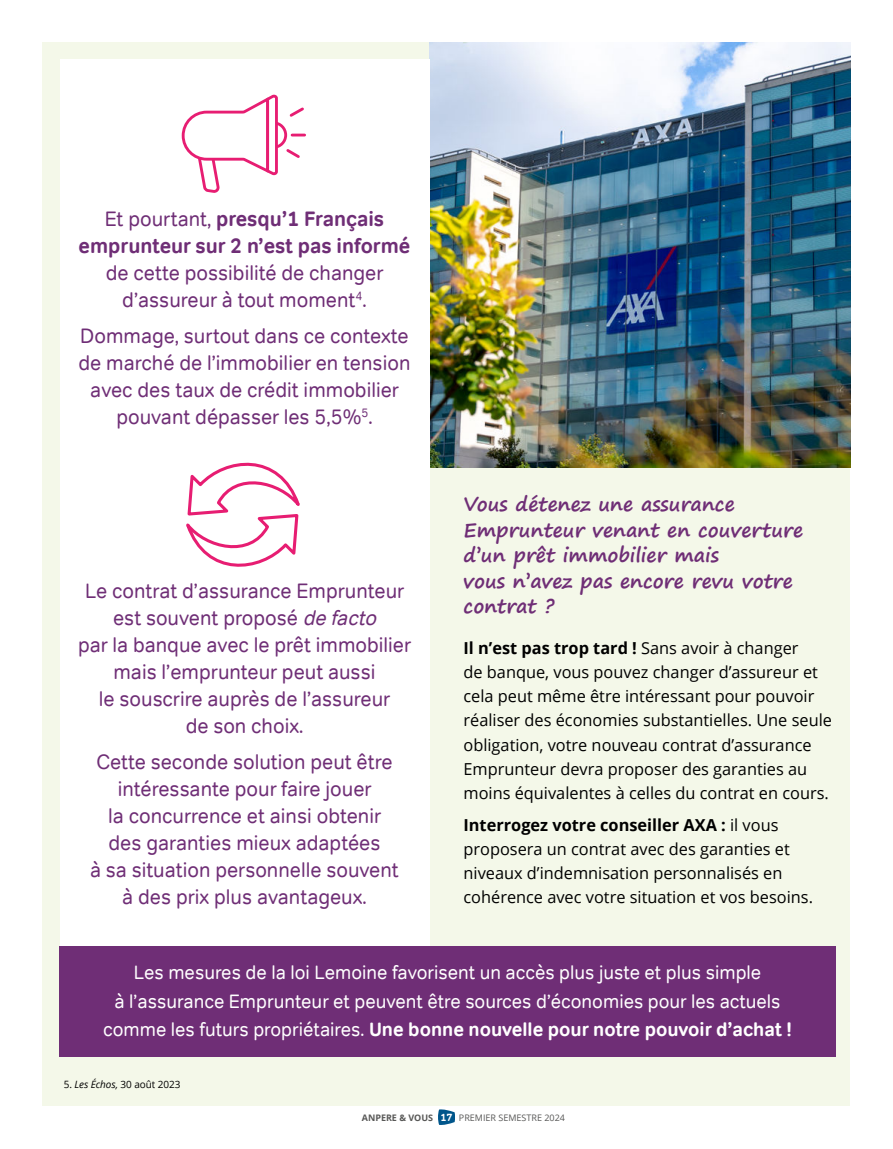
<style>
.page{position:relative;width:893px;height:1149px;background:#fff}
.page>*{position:absolute;margin:0;border:0;box-sizing:border-box;transform-origin:0 0}
.t1{font:21px/27px "Tondo";color:#6f2e76;text-align:center;scale:.94 1}
.t2{font:700 21px/27px "Tondo";color:#6f2e76;text-align:center;scale:.94 1}
.t3{font:19.5px/28.5px "Tondo";color:#fff;text-align:center;scale:.94 1}
.t4{font:700 19.5px/25.5px "Segoe Print";color:#6f2e76}
.t5{font:16.5px/24px "Open Sans";color:#000}
.t6{font:10.05px "Open Sans";letter-spacing:-.005em;color:#000}
.t7{font:9px "Open Sans";color:#575756}
.s1{font-weight:400}
.s2{font-style:italic}
.s3{font-weight:700}
.s4{font-family:"Tondo";font-weight:700;font-size:10.5px;color:#fff}
</style>
<div class="page">
<svg style="left:438px;top:1109px;width:17px;height:15px"></svg>
<div style="left:43px;top:43px;width:807px;height:1063px;background:#f4f8e9"></div>
<img style="left:429px;top:43px;width:421px;height:424px">
<div style="left:60px;top:60px;width:369px;height:892px;background:#fff"></div>
<div style="left:60px;top:945px;width:776px;height:111px;background:#6f2e76"></div>
<svg style="left:181px;top:94px;width:125px;height:99px"></svg>
<svg style="left:186px;top:462px;width:114px;height:105px"></svg>
<p class="t2" style="left:79px;top:205px;width:354px"><span class="s1">Et pourtant,</span> presqu’1 Français emprunteur sur 2 n’est pas informé</p>
<p class="t1" style="left:106px;top:260px;width:297px">de cette possibilité de changer d’assureur à tout moment<sup>4</sup>.</p>
<p class="t1" style="left:78px;top:322px;width:355px">Dommage, surtout dans ce contexte de marché de l’immobilier en tension avec des taux de crédit immobilier pouvant dépasser les 5,5%<sup>5</sup>.</p>
<p class="t1" style="left:78px;top:577px;width:356px">Le contrat d’assurance Emprunteur est souvent proposé <span class="s2">de facto<br></span>par la banque avec le prêt immobilier mais l’emprunteur peut aussi<br>le souscrire auprès de l’assureur<br>de son choix.</p>
<p class="t1" style="left:90px;top:747px;width:330px">Cette seconde solution peut être intéressante pour faire jouer<br>la concurrence et ainsi obtenir des garanties mieux adaptées<br>à sa situation personnelle souvent à des prix plus avantageux.</p>
<p class="t4" style="left:463px;top:493px;width:341px">Vous détenez une assurance<br>Emprunteur venant en couverture d’un prêt immobilier mais<br>vous n’avez pas encore revu votre contrat ?</p>
<p class="t5" style="left:463px;top:635px;width:370px"><span class="s3">Il n’est pas trop tard !</span> Sans avoir à changer<br>de banque, vous pouvez changer d’assureur et cela peut même être intéressant pour pouvoir réaliser des économies substantielles. Une seule obligation, votre nouveau contrat d’assurance Emprunteur devra proposer des garanties au moins équivalentes à celles du contrat en cours.</p>
<p class="t5" style="left:463px;top:814px;width:351px"><span class="s3">Interrogez votre conseiller AXA :</span> il vous proposera un contrat avec des garanties et niveaux d’indemnisation personnalisés en cohérence avec votre situation et vos besoins.</p>
<p class="t3" style="left:103px;top:958px;width:734px">Les mesures de la loi Lemoine favorisent un accès plus juste et plus simple<br>à l’assurance Emprunteur et peuvent être sources d’économies pour les actuels comme les futurs propriétaires. <span class="s3">Une bonne nouvelle pour notre pouvoir d’achat !</span></p>
<p class="t6" style="left:64px;top:1076px;width:118px">5. <span class="s2">Les Échos,</span> 30 août 2023</p>
<p class="t7" style="left:362px;top:1111px;width:205px"><span class="s3">ANPERE &amp; VOUS</span> <span class="s4">17</span> PREMIER SEMESTRE 2024</p>
</div>
